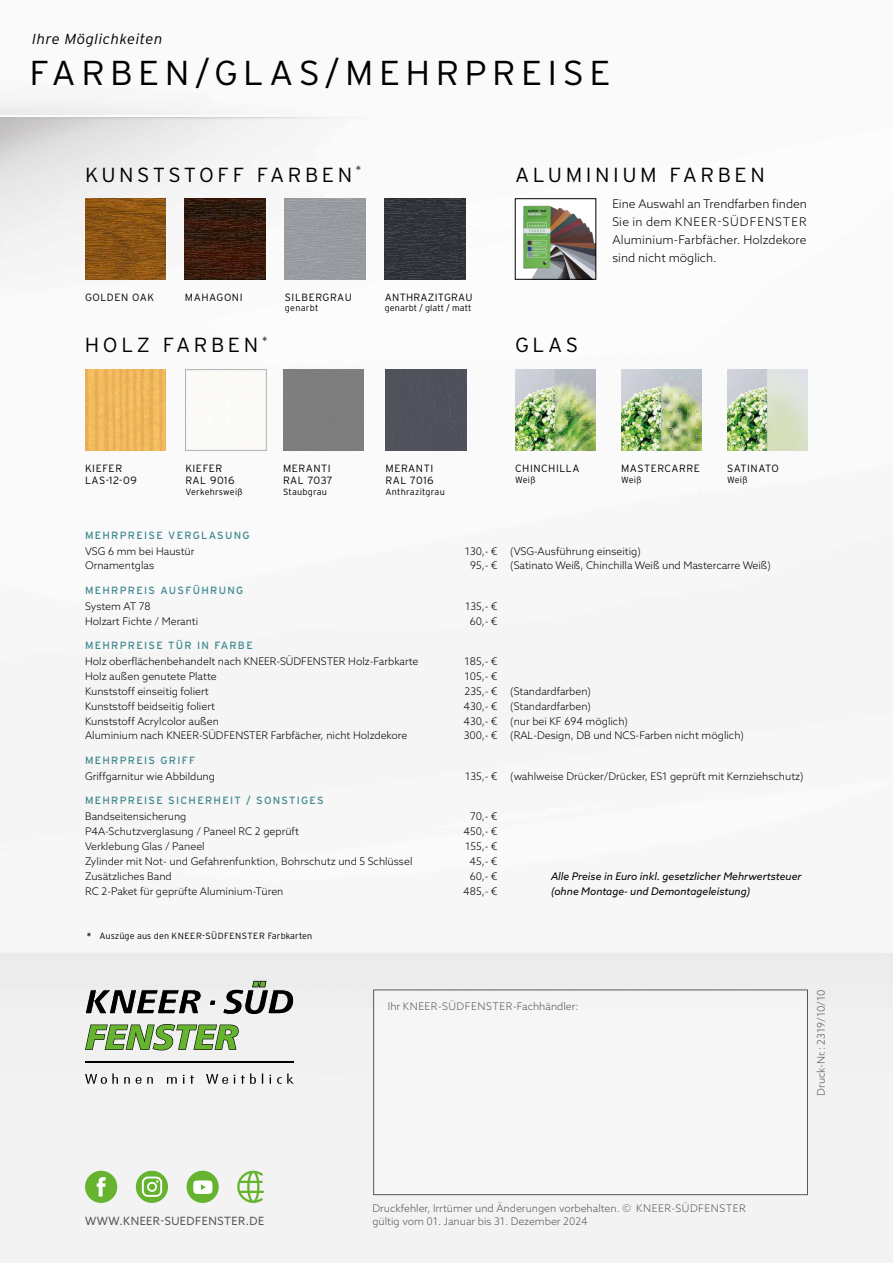
<style>
.page{position:relative;width:893px;height:1263px;background:#fff}
.page>*{position:absolute;margin:0;border:0;box-sizing:border-box;transform-origin:0 0}
.t1{font:300 34.5px "Interstate";letter-spacing:.15em;color:#000;scale:1.04 1}
.t2{font:300 20.4px "Interstate";letter-spacing:.17em;color:#000}
.t3{font:italic 300 14.55px "Interstate";letter-spacing:.03em;color:#000}
.t4{font:300 12px/18px "Azo Sans";letter-spacing:.01em;color:#000;text-align:justify}
.t5{font:11.4px "Azo Sans";letter-spacing:.045em;color:#575756}
.t6{font:300 10.5px "Azo Sans";color:#000}
.t7{font:300 10.5px/12.6px "Azo Sans";color:#575756}
.t8{font:300 10.5px/12.6px "Interstate";letter-spacing:.05em;color:#000}
.t9{font:10.5px "Interstate";letter-spacing:.12em;color:#3f888f}
.t10{font:italic 10.5px/15px "Azo Sans";color:#000}
.t11{font:300 10.5px "Azo Sans";letter-spacing:.05em;color:#575756}
.t12{font:300 10.5px "Interstate";letter-spacing:.025em;color:#000}
.t13{font:300 10.5px "Interstate";letter-spacing:.03em;color:#000}
.t14{font:300 9px "Interstate";letter-spacing:.02em;color:#000}
.s1{font-weight:400}
</style>
<div class="page">
<img style="left:0;top:98px;width:893px;height:1165px">
<div style="left:515px;top:199px;width:81px;height:80px;background:#fff"></div>
<img style="left:523px;top:205px;width:71px;height:72px">
<img style="left:515px;top:369px;width:81px;height:81px">
<img style="left:621px;top:369px;width:81px;height:81px">
<img style="left:727px;top:369px;width:81px;height:81px">
<img style="left:85px;top:369px;width:81px;height:81px">
<img style="left:187px;top:371px;width:77px;height:78px">
<div style="left:185px;top:369px;width:81px;height:82px;border:1px solid #b1afb6"></div>
<div style="left:283px;top:369px;width:81px;height:81px;background:#7f7d7e"></div>
<div style="left:386px;top:369px;width:80px;height:81px;background:#4f525b"></div>
<img style="left:85px;top:199px;width:81px;height:80px">
<img style="left:185px;top:199px;width:81px;height:80px">
<img style="left:285px;top:199px;width:81px;height:80px">
<img style="left:385px;top:199px;width:81px;height:80px">
<div style="left:374px;top:989px;width:434px;height:206px;background:#f7f7f7"></div>
<div style="left:373px;top:989px;width:435px;height:206px;border:1px solid #575756"></div>
<svg style="left:85px;top:1073px;width:209px;height:11px"></svg>
<svg style="left:85px;top:1024px;width:154px;height:26px"></svg>
<hr style="left:85px;top:1061px;width:209px;height:1px;background:#000">
<svg style="left:85px;top:981px;width:209px;height:34px"></svg>
<div style="left:85px;top:1171px;width:32px;height:32px;background:#65b32e;border-radius:50%"></div>
<svg style="left:97px;top:1177px;width:9px;height:19px"></svg>
<svg style="left:136px;top:1171px;width:32px;height:32px"></svg>
<div style="left:187px;top:1171px;width:32px;height:32px;background:#65b32e;border-radius:50%"></div>
<svg style="left:193px;top:1180px;width:19px;height:14px"></svg>
<svg style="left:237px;top:1171px;width:27px;height:32px"></svg>
<h3 class="t3" style="left:32px;top:31px;width:132px">Ihre Möglichkeiten</h3>
<h1 class="t1" style="left:30px;top:54px;width:560px">FARBEN/GLAS/MEHRPREISE</h1>
<h2 class="t2" style="left:85px;top:163px;width:278px">KUNSTSTOFF FARBEN<sup>*</sup></h2>
<h2 class="t2" style="left:515px;top:163px;width:251px">ALUMINIUM FARBEN</h2>
<p class="t4" style="left:612px;top:195px;width:196px">Eine Auswahl an Trendfarben finden Sie in dem KNEER-SÜDFENSTER Aluminium-Farbfächer. Holzdekore sind nicht möglich.</p>
<p class="t8" style="left:85px;top:290px;width:71px">GOLDEN OAK</p>
<p class="t8" style="left:185px;top:290px;width:59px">MAHAGONI</p>
<p class="t8" style="left:285px;top:290px;width:68px">SILBERGRAU</p>
<p class="t14" style="left:285px;top:303px;width:35px">genarbt</p>
<p class="t12" style="left:385px;top:291px;width:89px">ANTHRAZITGRAU</p>
<p class="t14" style="left:385px;top:303px;width:88px">genarbt / glatt / matt</p>
<h2 class="t2" style="left:85px;top:334px;width:184px">HOLZ FARBEN<sup>*</sup></h2>
<h2 class="t2" style="left:515px;top:334px;width:65px">GLAS</h2>
<p class="t8" style="left:85px;top:462px;width:53px">KIEFER<br>LAS-12-09</p>
<p class="t8" style="left:185px;top:462px;width:51px">KIEFER<br>RAL 9016</p>
<p class="t14" style="left:185px;top:487px;width:59px">Verkehrsweiß</p>
<p class="t8" style="left:283px;top:462px;width:51px">MERANTI<br>RAL 7037</p>
<p class="t14" style="left:283px;top:487px;width:45px">Staubgrau</p>
<p class="t8" style="left:386px;top:462px;width:50px">MERANTI<br>RAL 7016</p>
<p class="t14" style="left:386px;top:487px;width:61px">Anthrazitgrau</p>
<p class="t8" style="left:515px;top:462px;width:66px">CHINCHILLA</p>
<p class="t14" style="left:515px;top:474px;width:22px">Weiß</p>
<p class="t8" style="left:621px;top:462px;width:80px">MASTERCARRE</p>
<p class="t14" style="left:621px;top:474px;width:22px">Weiß</p>
<p class="t13" style="left:727px;top:462px;width:53px">SATINATO</p>
<p class="t14" style="left:727px;top:474px;width:22px">Weiß</p>
<p class="t9" style="left:85px;top:529px;width:166px">MEHRPREISE VERGLASUNG</p>
<p class="t6" style="left:85px;top:544px;width:111px">VSG 6 mm bei Haustür</p>
<p class="t6" style="left:465px;top:544px;width:177px">130,- € (VSG-Ausführung einseitig)</p>
<p class="t6" style="left:85px;top:559px;width:71px">Ornamentglas</p>
<p class="t6" style="left:470px;top:559px;width:302px">95,- € (Satinato Weiß, Chinchilla Weiß und Mastercarre Weiß)</p>
<p class="t9" style="left:85px;top:584px;width:160px">MEHRPREIS AUSFÜHRUNG</p>
<p class="t6" style="left:85px;top:599px;width:67px">System AT 78</p>
<p class="t6" style="left:465px;top:599px;width:34px">135,- €</p>
<p class="t6" style="left:85px;top:614px;width:115px">Holzart Fichte / Meranti</p>
<p class="t6" style="left:470px;top:614px;width:29px">60,- €</p>
<p class="t9" style="left:85px;top:640px;width:169px">MEHRPREISE TÜR IN FARBE</p>
<p class="t6" style="left:85px;top:654px;width:335px">Holz oberflächenbehandelt nach KNEER-SÜDFENSTER Holz-Farbkarte</p>
<p class="t6" style="left:465px;top:654px;width:34px">185,- €</p>
<p class="t6" style="left:85px;top:669px;width:133px">Holz außen genutete Platte</p>
<p class="t6" style="left:464px;top:669px;width:35px">105,- €</p>
<p class="t6" style="left:85px;top:684px;width:125px">Kunststoff einseitig foliert</p>
<p class="t6" style="left:464px;top:684px;width:128px">235,- € (Standardfarben)</p>
<p class="t6" style="left:85px;top:699px;width:131px">Kunststoff beidseitig foliert</p>
<p class="t6" style="left:463px;top:699px;width:129px">430,- € (Standardfarben)</p>
<p class="t6" style="left:85px;top:714px;width:135px">Kunststoff Acrylcolor außen</p>
<p class="t6" style="left:463px;top:714px;width:166px">430,- € (nur bei KF 694 möglich)</p>
<p class="t6" style="left:85px;top:729px;width:324px">Aluminium nach KNEER-SÜDFENSTER Farbfächer, nicht Holzdekore</p>
<p class="t6" style="left:464px;top:729px;width:282px">300,- € (RAL-Design, DB und NCS-Farben nicht möglich)</p>
<p class="t9" style="left:85px;top:754px;width:112px">MEHRPREIS GRIFF</p>
<p class="t6" style="left:85px;top:769px;width:131px">Griffgarnitur wie Abbildung</p>
<p class="t6" style="left:465px;top:769px;width:340px">135,- € (wahlweise Drücker/Drücker, ES1 geprüft mit Kernziehschutz)</p>
<p class="t9" style="left:85px;top:795px;width:240px">MEHRPREISE SICHERHEIT / SONSTIGES</p>
<p class="t6" style="left:85px;top:810px;width:103px">Bandseitensicherung</p>
<p class="t6" style="left:470px;top:810px;width:29px">70,- €</p>
<p class="t6" style="left:85px;top:824px;width:215px">P4A-Schutzverglasung / Paneel RC 2 geprüft</p>
<p class="t6" style="left:464px;top:824px;width:35px">450,- €</p>
<p class="t6" style="left:85px;top:839px;width:121px">Verklebung Glas / Paneel</p>
<p class="t6" style="left:465px;top:839px;width:34px">155,- €</p>
<p class="t6" style="left:85px;top:854px;width:329px">Zylinder mit Not- und Gefahrenfunktion, Bohrschutz und 5 Schlüssel</p>
<p class="t6" style="left:469px;top:854px;width:30px">45,- €</p>
<p class="t6" style="left:85px;top:869px;width:88px">Zusätzliches Band</p>
<p class="t6" style="left:470px;top:869px;width:29px">60,- €</p>
<p class="t6" style="left:85px;top:884px;width:200px">RC 2-Paket für geprüfte Aluminium-Türen</p>
<p class="t6" style="left:463px;top:884px;width:36px">485,- €</p>
<p class="t10" style="left:551px;top:868px;width:252px">Alle Preise in Euro inkl. gesetzlicher Mehrwertsteuer (ohne Montage- und Demontageleistung)</p>
<p class="t14" style="left:87px;top:931px;width:227px"><span class="s1">*</span> Auszüge aus den KNEER-SÜDFENSTER Farbkarten</p>
<p class="t11" style="left:388px;top:999px;width:192px">Ihr KNEER-SÜDFENSTER-Fachhändler:</p>
<p class="t7" style="left:815px;top:1095px;width:107px;rotate:-90deg">Druck-Nr.: 2319/10/10</p>
<p class="t5" style="left:85px;top:1213px;width:181px">WWW.KNEER-SUEDFENSTER.DE</p>
<p class="t7" style="left:372px;top:1202px;width:375px">Druckfehler, Irrtümer und Änderungen vorbehalten. © KNEER-SÜDFENSTER gültig vom 01. Januar bis 31. Dezember 2024</p>
</div>
